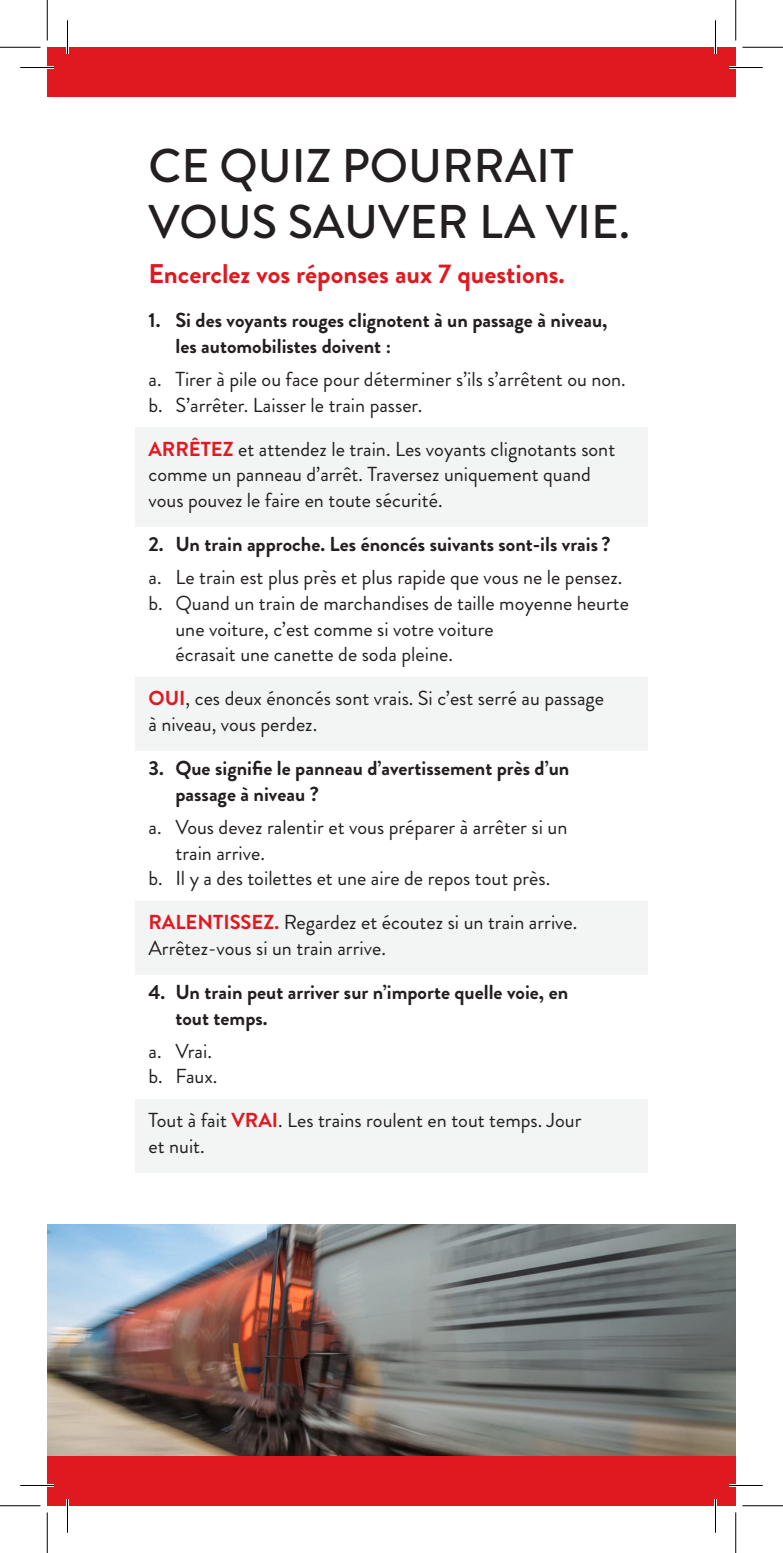
<style>
.page{position:relative;width:783px;height:1553px;background:#fff}
.page>*{position:absolute;margin:0;border:0;box-sizing:border-box;transform-origin:0 0}
.t1{font:500 47.25px/56.7px "Brandon Grotesque";color:#231f20}
.Headings{font:700 27px "Brandon Grotesque";color:#e01921}
.Answers{font:20.25px/25.9px "Brandon Grotesque";color:#231f20}
.Questions{font:700 20.25px/25.9px "Brandon Grotesque";color:#231f20}
.Choices{font:20.25px/25.9px "Brandon Grotesque";color:#231f20}
.s1{font-weight:700;color:#e01921}
</style>
<div class="page">
<div style="left:135px;top:428px;width:513px;height:99px;background:#f3f4f4"></div>
<div style="left:135px;top:677px;width:513px;height:74px;background:#f3f4f4"></div>
<div style="left:135px;top:901px;width:513px;height:73px;background:#f3f4f4"></div>
<div style="left:135px;top:1099px;width:513px;height:73px;background:#f3f4f4"></div>
<img style="left:47px;top:1224px;width:689px;height:232px">
<div style="left:47px;top:47px;width:689px;height:50px;background:#e01921"></div>
<div style="left:47px;top:1456px;width:689px;height:49px;background:#e01921"></div>
<hr style="left:20px;top:66px;width:34px;height:3px;background:#fff">
<hr style="left:729px;top:66px;width:34px;height:3px;background:#fff">
<hr style="left:20px;top:1484px;width:34px;height:2px;background:#fff">
<hr style="left:729px;top:1484px;width:34px;height:2px;background:#fff">
<hr style="left:66px;top:20px;width:3px;height:34px;background:#fff">
<hr style="left:66px;top:1498px;width:3px;height:34px;background:#fff">
<hr style="left:714px;top:20px;width:3px;height:34px;background:#fff">
<hr style="left:714px;top:1498px;width:3px;height:34px;background:#fff">
<hr style="left:20px;top:67px;width:34px;height:1px;background:#000">
<hr style="left:729px;top:67px;width:34px;height:1px;background:#000">
<hr style="left:20px;top:1485px;width:34px;height:1px;background:#000">
<hr style="left:729px;top:1485px;width:34px;height:1px;background:#000">
<hr style="left:67px;top:20px;width:1px;height:34px;background:#000">
<hr style="left:67px;top:1498px;width:1px;height:34px;background:#000">
<hr style="left:715px;top:20px;width:1px;height:34px;background:#000">
<hr style="left:715px;top:1498px;width:1px;height:34px;background:#000">
<hr style="left:0;top:47px;width:40px;height:1px;background:#000">
<hr style="left:742px;top:47px;width:41px;height:1px;background:#000">
<hr style="left:0;top:1505px;width:40px;height:1px;background:#000">
<hr style="left:742px;top:1505px;width:41px;height:1px;background:#000">
<hr style="left:47px;top:0;width:1px;height:40px;background:#000">
<hr style="left:47px;top:1512px;width:1px;height:40px;background:#000">
<hr style="left:735px;top:0;width:1px;height:40px;background:#000">
<hr style="left:735px;top:1512px;width:1px;height:40px;background:#000">
<p class="t1" style="left:148px;top:138px;width:483px">CE QUIZ POURRAIT<br>VOUS SAUVER LA VIE.</p>
<p class="Headings" style="left:148px;top:255px;width:418px">Encerclez vos réponses aux 7 questions.</p>
<p class="Questions" style="left:176px;top:308px;width:434px;text-indent:-27px">1. Si des voyants rouges clignotent à un passage à niveau, les automobilistes doivent :</p>
<p class="Answers" style="left:148px;top:366px;width:479px">a. Tirer à pile ou face pour déterminer s’ils s’arrêtent ou non.</p>
<p class="Answers" style="left:148px;top:392px;width:275px">b. S’arrêter. Laisser le train passer.</p>
<p class="Answers" style="left:148px;top:436px;width:468px"><span class="s1">ARRÊTEZ</span> et attendez le train. Les voyants clignotants sont comme un panneau d’arrêt. Traversez uniquement quand vous pouvez le faire en toute sécurité.</p>
<p class="Questions" style="left:148px;top:531px;width:464px">2. Un train approche. Les énoncés suivants sont-ils vrais ?</p>
<p class="Answers" style="left:148px;top:564px;width:475px">a. Le train est plus près et plus rapide que vous ne le pensez.</p>
<p class="Answers" style="left:176px;top:590px;width:455px;text-indent:-27px">b. Quand un train de marchandises de taille moyenne heurte une voiture, c’est comme si votre voiture<br>écrasait une canette de soda pleine.</p>
<p class="Answers" style="left:148px;top:686px;width:457px"><span class="s1">OUI</span>, ces deux énoncés sont vrais. Si c’est serré au passage à niveau, vous perdez.</p>
<p class="Questions" style="left:176px;top:755px;width:395px;text-indent:-27px">3. Que signifie le panneau d’avertissement près d’un passage à niveau ?</p>
<p class="Choices" style="left:176px;top:814px;width:393px;text-indent:-27px">a. Vous devez ralentir et vous préparer à arrêter si un train arrive.</p>
<p class="Choices" style="left:148px;top:866px;width:403px">b. Il y a des toilettes et une aire de repos tout près.</p>
<p class="Answers" style="left:148px;top:909px;width:430px"><span class="s1">RALENTISSEZ.</span> Regardez et écoutez si un train arrive.<br>Arrêtez-vous si un train arrive.</p>
<p class="Questions" style="left:176px;top:979px;width:394px;text-indent:-27px">4. Un train peut arriver sur n’importe quelle voie, en tout temps.</p>
<p class="Choices" style="left:148px;top:1038px;width:65px">a. Vrai.</p>
<p class="Choices" style="left:148px;top:1064px;width:70px">b. Faux.</p>
<p class="Answers" style="left:148px;top:1107px;width:434px">Tout à fait <span class="s1">VRAI</span>. Les trains roulent en tout temps. Jour et nuit.</p>
</div>
